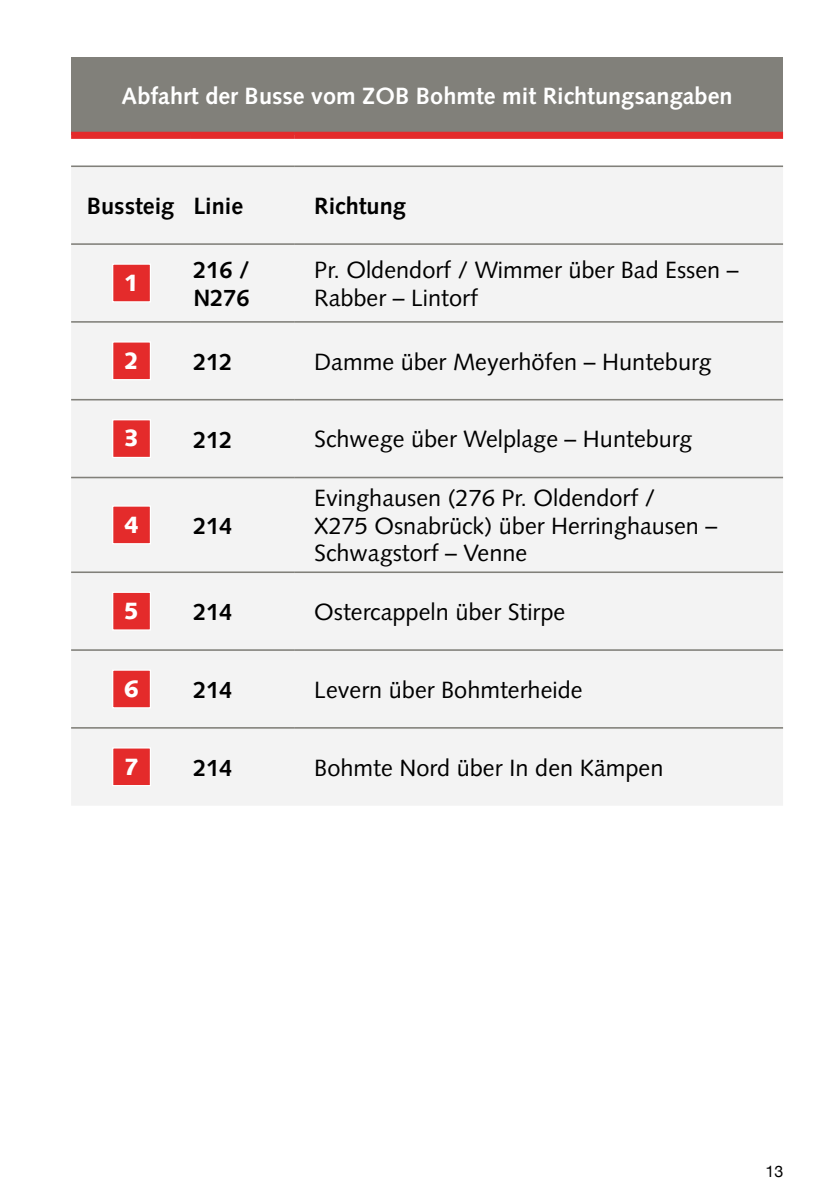
<style>
.page{position:relative;width:840px;height:1191px;background:#fff}
.page>*{position:absolute;margin:0;border:0;box-sizing:border-box;transform-origin:0 0}
.t1{font:23.6px/27.4px "Syntax LT";color:#000}
.t2{font:700 23.6px/27.4px "Syntax LT";color:#000}
.t3{font:700 23.6px "Syntax LT";color:#fff}
.t4{font:900 23.6px "Syntax LT";color:#fff}
.t5{font:16px "Helvetica Neue";color:#000}
</style>
<div class="page">
<div style="left:71px;top:57px;width:711px;height:78px;background:#81807a"></div>
<div style="left:71px;top:167px;width:711px;height:638px;background:#f3f3f3"></div>
<div style="left:71px;top:132px;width:119px;height:7px;background:#e42b2b"></div>
<div style="left:190px;top:132px;width:104px;height:7px;background:#e42b2b"></div>
<div style="left:294px;top:132px;width:488px;height:7px;background:#e42b2b"></div>
<hr style="left:71px;top:165px;width:119px;height:2px;background:#81807a">
<hr style="left:190px;top:165px;width:104px;height:2px;background:#81807a">
<hr style="left:294px;top:165px;width:488px;height:2px;background:#81807a">
<hr style="left:71px;top:243px;width:119px;height:2px;background:#81807a">
<hr style="left:190px;top:243px;width:104px;height:2px;background:#81807a">
<hr style="left:294px;top:243px;width:488px;height:2px;background:#81807a">
<hr style="left:71px;top:321px;width:119px;height:2px;background:#81807a">
<hr style="left:190px;top:321px;width:104px;height:2px;background:#81807a">
<hr style="left:294px;top:321px;width:488px;height:2px;background:#81807a">
<hr style="left:71px;top:399px;width:119px;height:1px;background:#81807a">
<hr style="left:190px;top:399px;width:104px;height:1px;background:#81807a">
<hr style="left:294px;top:399px;width:488px;height:1px;background:#81807a">
<hr style="left:71px;top:477px;width:119px;height:1px;background:#81807a">
<hr style="left:190px;top:477px;width:104px;height:1px;background:#81807a">
<hr style="left:294px;top:477px;width:488px;height:1px;background:#81807a">
<hr style="left:71px;top:571px;width:119px;height:2px;background:#81807a">
<hr style="left:190px;top:571px;width:104px;height:2px;background:#81807a">
<hr style="left:294px;top:571px;width:488px;height:2px;background:#81807a">
<hr style="left:71px;top:649px;width:119px;height:2px;background:#81807a">
<hr style="left:190px;top:649px;width:104px;height:2px;background:#81807a">
<hr style="left:294px;top:649px;width:488px;height:2px;background:#81807a">
<hr style="left:71px;top:727px;width:119px;height:1px;background:#81807a">
<hr style="left:190px;top:727px;width:104px;height:1px;background:#81807a">
<hr style="left:294px;top:727px;width:488px;height:1px;background:#81807a">
<div style="left:113px;top:264px;width:37px;height:38px;background:#e42b2b"></div>
<div style="left:112px;top:263px;width:39px;height:39px;border:1px solid #fff"></div>
<div style="left:113px;top:342px;width:37px;height:38px;background:#e42b2b"></div>
<div style="left:112px;top:341px;width:39px;height:39px;border:1px solid #fff"></div>
<div style="left:113px;top:420px;width:37px;height:37px;background:#e42b2b"></div>
<div style="left:112px;top:419px;width:39px;height:39px;border:1px solid #fff"></div>
<div style="left:113px;top:506px;width:37px;height:38px;background:#e42b2b"></div>
<div style="left:112px;top:505px;width:39px;height:39px;border:1px solid #fff"></div>
<div style="left:113px;top:592px;width:37px;height:38px;background:#e42b2b"></div>
<div style="left:112px;top:591px;width:39px;height:39px;border:1px solid #fff"></div>
<div style="left:113px;top:670px;width:37px;height:38px;background:#e42b2b"></div>
<div style="left:112px;top:669px;width:39px;height:39px;border:1px solid #fff"></div>
<div style="left:113px;top:748px;width:37px;height:37px;background:#e42b2b"></div>
<div style="left:112px;top:747px;width:39px;height:39px;border:1px solid #fff"></div>
<p class="t3" style="left:122px;top:83px;width:612px">Abfahrt der Busse vom ZOB Bohmte mit Richtungsangaben</p>
<p class="t2" style="left:87px;top:192px;width:158px">Bussteig Linie</p>
<p class="t2" style="left:314px;top:192px;width:93px">Richtung</p>
<p class="t4" style="left:124px;top:268px;width:17px">1</p>
<p class="t2" style="left:193px;top:256px;width:58px">216 /<br>N276</p>
<p class="t1" style="left:314px;top:256px;width:425px">Pr. Oldendorf / Wimmer über Bad Essen –<br>Rabber – Lintorf</p>
<p class="t4" style="left:124px;top:346px;width:17px">2</p>
<p class="t2" style="left:193px;top:348px;width:41px">212</p>
<p class="t1" style="left:314px;top:348px;width:398px">Damme über Meyerhöfen – Hunteburg</p>
<p class="t4" style="left:124px;top:424px;width:17px">3</p>
<p class="t2" style="left:193px;top:426px;width:41px">212</p>
<p class="t1" style="left:314px;top:425px;width:379px">Schwege über Welplage – Hunteburg</p>
<p class="t4" style="left:124px;top:510px;width:17px">4</p>
<p class="t2" style="left:193px;top:512px;width:41px">214</p>
<p class="t1" style="left:314px;top:484px;width:404px">Evinghausen (276 Pr. Oldendorf /<br>X275 Osnabrück) über Herringhausen –<br>Schwagstorf – Venne</p>
<p class="t4" style="left:124px;top:597px;width:17px">5</p>
<p class="t2" style="left:193px;top:598px;width:41px">214</p>
<p class="t1" style="left:314px;top:598px;width:252px">Ostercappeln über Stirpe</p>
<p class="t4" style="left:124px;top:674px;width:17px">6</p>
<p class="t2" style="left:193px;top:676px;width:41px">214</p>
<p class="t1" style="left:314px;top:676px;width:269px">Levern über Bohmterheide</p>
<p class="t4" style="left:124px;top:752px;width:17px">7</p>
<p class="t2" style="left:193px;top:754px;width:41px">214</p>
<p class="t1" style="left:314px;top:754px;width:350px">Bohmte Nord über In den Kämpen</p>
<p class="t5" style="left:765px;top:1160px;width:19px">13</p>
</div>
